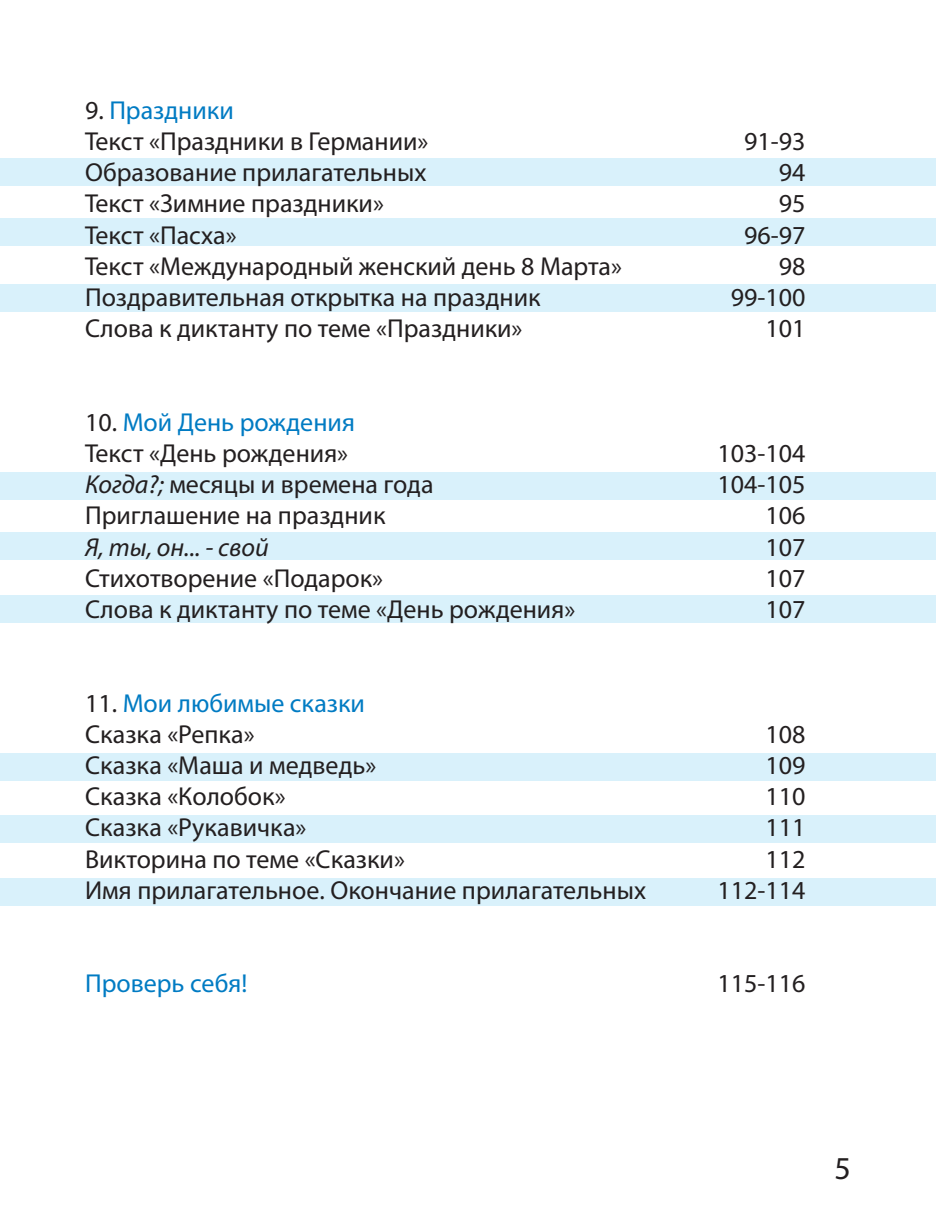
<style>
.page{position:relative;width:936px;height:1219px;background:#fff}
.page>*{position:absolute;margin:0;border:0;box-sizing:border-box;transform-origin:0 0}
.t1{font:32px "Myriad Pro";color:#231f20}
.t2{font:26px "Myriad Pro";color:#231f20}
.t3{font:26px "Myriad Pro";color:#007bc3}
.t4{font:italic 26px "Myriad Pro";color:#231f20}
.s1{color:#231f20}
.s2{font-style:italic}
</style>
<div class="page">
<div style="left:0;top:158px;width:935px;height:28px;background:#d9f1fb"></div>
<div style="left:0;top:218px;width:935px;height:28px;background:#d9f1fb"></div>
<div style="left:0;top:284px;width:935px;height:28px;background:#d9f1fb"></div>
<div style="left:0;top:472px;width:935px;height:28px;background:#d9f1fb"></div>
<div style="left:0;top:532px;width:935px;height:28px;background:#d9f1fb"></div>
<div style="left:0;top:595px;width:935px;height:28px;background:#d9f1fb"></div>
<div style="left:0;top:753px;width:935px;height:28px;background:#d9f1fb"></div>
<div style="left:0;top:815px;width:935px;height:28px;background:#d9f1fb"></div>
<div style="left:0;top:878px;width:935px;height:28px;background:#d9f1fb"></div>
<p class="t3" style="left:85px;top:94px;width:150px"><span class="s1">9.</span> Праздники</p>
<p class="t2" style="left:85px;top:125px;width:345px">Текст «Праздники в Германии»</p>
<p class="t2" style="left:744px;top:125px;width:63px">91-93</p>
<p class="t2" style="left:85px;top:156px;width:343px">Образование прилагательных</p>
<p class="t2" style="left:778px;top:156px;width:28px">94</p>
<p class="t2" style="left:85px;top:188px;width:300px">Текст «Зимние праздники»</p>
<p class="t2" style="left:778px;top:188px;width:28px">95</p>
<p class="t2" style="left:85px;top:219px;width:153px">Текст «Пасха»</p>
<p class="t2" style="left:744px;top:219px;width:63px">96-97</p>
<p class="t2" style="left:85px;top:250px;width:538px">Текст «Международный женский день 8 Марта»</p>
<p class="t2" style="left:778px;top:250px;width:28px">98</p>
<p class="t2" style="left:85px;top:281px;width:457px">Поздравительная открытка на праздник</p>
<p class="t2" style="left:730px;top:281px;width:76px">99-100</p>
<p class="t2" style="left:85px;top:312px;width:439px">Слова к диктанту по теме «Праздники»</p>
<p class="t2" style="left:765px;top:312px;width:42px">101</p>
<p class="t3" style="left:85px;top:406px;width:271px"><span class="s1">10.</span> Мой День рождения</p>
<p class="t2" style="left:85px;top:437px;width:264px">Текст «День рождения»</p>
<p class="t2" style="left:717px;top:437px;width:90px">103-104</p>
<p class="t2" style="left:85px;top:468px;width:350px"><span class="s2">Когда?;</span> месяцы и времена года</p>
<p class="t2" style="left:717px;top:468px;width:90px">104-105</p>
<p class="t2" style="left:85px;top:500px;width:302px">Приглашение на праздник</p>
<p class="t2" style="left:765px;top:500px;width:42px">106</p>
<p class="t4" style="left:85px;top:531px;width:185px">Я, ты, он... - свой</p>
<p class="t2" style="left:765px;top:531px;width:42px">107</p>
<p class="t2" style="left:85px;top:562px;width:299px">Стихотворение «Подарок»</p>
<p class="t2" style="left:765px;top:562px;width:42px">107</p>
<p class="t2" style="left:85px;top:593px;width:491px">Слова к диктанту по теме «День рождения»</p>
<p class="t2" style="left:765px;top:593px;width:42px">107</p>
<p class="t3" style="left:85px;top:687px;width:281px"><span class="s1">11.</span> Мои любимые сказки</p>
<p class="t2" style="left:85px;top:718px;width:171px">Сказка «Репка»</p>
<p class="t2" style="left:765px;top:718px;width:42px">108</p>
<p class="t2" style="left:85px;top:749px;width:293px">Сказка «Маша и медведь»</p>
<p class="t2" style="left:765px;top:749px;width:42px">109</p>
<p class="t2" style="left:85px;top:780px;width:202px">Сказка «Колобок»</p>
<p class="t2" style="left:765px;top:780px;width:42px">110</p>
<p class="t2" style="left:85px;top:812px;width:223px">Сказка «Рукавичка»</p>
<p class="t2" style="left:765px;top:812px;width:42px">111</p>
<p class="t2" style="left:85px;top:843px;width:321px">Викторина по теме «Сказки»</p>
<p class="t2" style="left:765px;top:843px;width:42px">112</p>
<p class="t2" style="left:85px;top:874px;width:562px">Имя прилагательное. Окончание прилагательных</p>
<p class="t2" style="left:717px;top:874px;width:90px">112-114</p>
<p class="t3" style="left:85px;top:968px;width:164px">Проверь себя!</p>
<p class="t2" style="left:717px;top:968px;width:90px">115-116</p>
<p class="t1" style="left:834px;top:1148px;width:18px">5</p>
</div>
